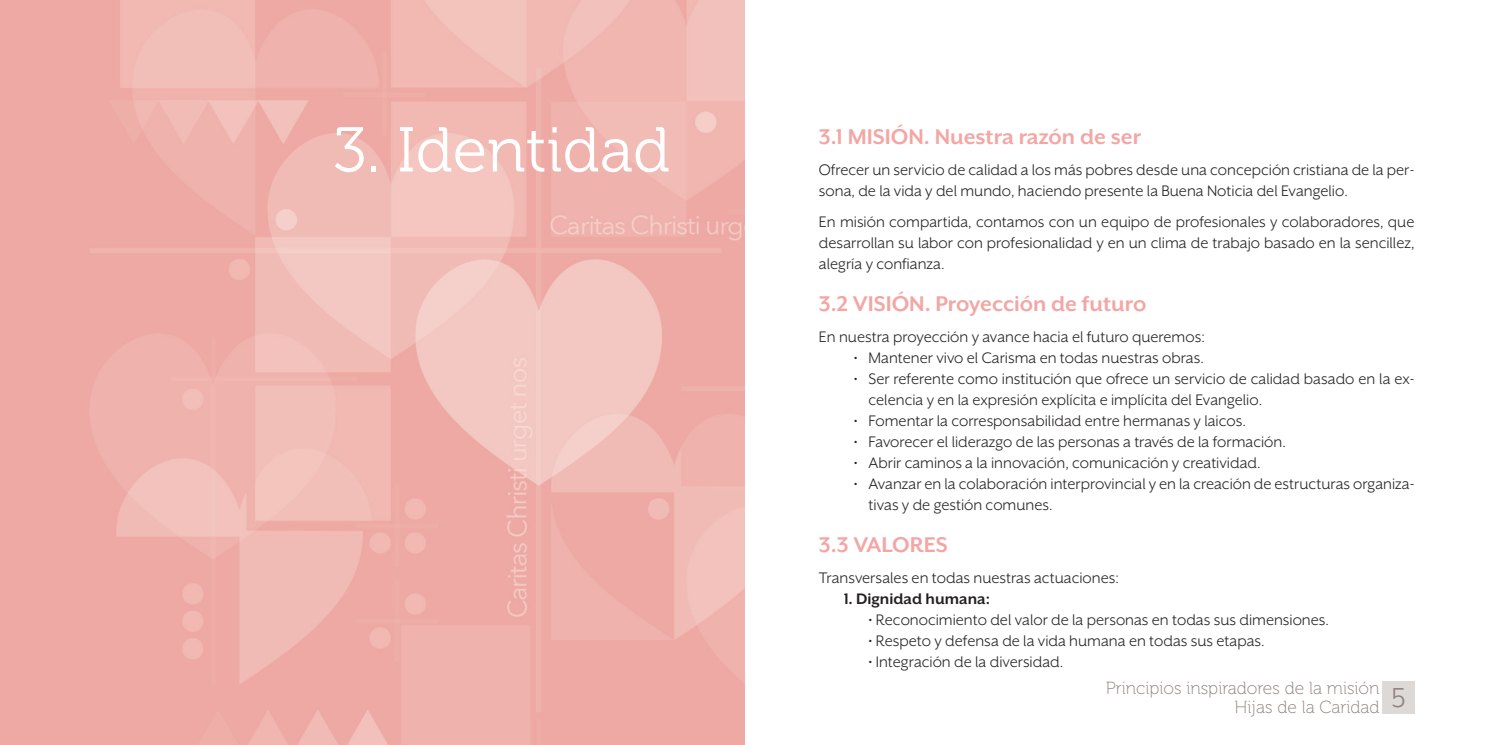
<style>
.page{position:relative;width:1489px;height:745px;background:#fff}
.page>*{position:absolute;margin:0;border:0;box-sizing:border-box;transform-origin:0 0}
.t1{font:63px "Museo 300";color:#fff}
.t2{font:31.5px "Mr Eaves XL San OT";color:#8e807c}
.t3{font:700 24.5px "Mr Eaves XL San OT";color:#f3a6a4}
.t4{font:17.5px/21px "Mr Eaves XL San OT";color:#231f20}
.t5{font:17.5px "Museo 100";color:#8e807c}
.t6{font:700 17.5px "Mr Eaves XL San OT";color:#231f20}
</style>
<div class="page">
<img style="left:0;top:0;width:744px;height:744px">
<div style="left:1382px;top:680px;width:32px;height:32px;background:#ddd9d7"></div>
<p class="t1" style="left:333px;top:116px;width:338px">3. Identidad</p>
<p class="t3" style="left:819px;top:124px;width:323px">3.1 MISIÓN. Nuestra razón de ser</p>
<p class="t4" style="left:819px;top:159px;width:597px">Ofrecer un servicio de calidad a los más pobres desde una concepción cristiana de la per&shy;sona, de la vida y del mundo, haciendo presente la Buena Noticia del Evangelio.</p>
<p class="t4" style="left:819px;top:211px;width:597px;text-align:justify">En misión compartida, contamos con un equipo de profesionales y colaboradores, que desarrollan su labor con profesionalidad y en un clima de trabajo basado en la sencillez, alegría y confianza.</p>
<p class="t3" style="left:819px;top:291px;width:329px">3.2 VISIÓN. Proyección de futuro</p>
<p class="t4" style="left:819px;top:326px;width:387px">En nuestra proyección y avance hacia el futuro queremos:</p>
<p class="t4" style="left:853px;top:347px;width:351px">• Mantener vivo el Carisma en todas nuestras obras.</p>
<p class="t4" style="left:868px;top:368px;width:547px;text-indent:-15px">• Ser referente como institución que ofrece un servicio de calidad basado en la ex&shy;celencia y en la expresión explícita e implícita del Evangelio.</p>
<p class="t4" style="left:853px;top:410px;width:393px">• Fomentar la corresponsabilidad entre hermanas y laicos.</p>
<p class="t4" style="left:853px;top:431px;width:433px">• Favorecer el liderazgo de las personas a través de la formación.</p>
<p class="t4" style="left:853px;top:452px;width:408px">• Abrir caminos a la innovación, comunicación y creatividad.</p>
<p class="t4" style="left:868px;top:473px;width:547px;text-indent:-15px">• Avanzar en la colaboración interprovincial y en la creación de estructuras organiza&shy;tivas y de gestión comunes.</p>
<p class="t3" style="left:819px;top:532px;width:130px">3.3 VALORES</p>
<p class="t4" style="left:819px;top:567px;width:301px">Transversales en todas nuestras actuaciones:</p>
<p class="t6" style="left:843px;top:589px;width:148px">1. Dignidad humana:</p>
<p class="t4" style="left:868px;top:609px;width:462px">• Reconocimiento del valor de la personas en todas sus dimensiones.</p>
<p class="t4" style="left:868px;top:630px;width:397px">• Respeto y defensa de la vida humana en todas sus etapas.</p>
<p class="t4" style="left:868px;top:651px;width:196px">• Integración de la diversidad.</p>
<p class="t5" style="left:1105px;top:677px;width:275px">Principios inspiradores de la misión</p>
<p class="t5" style="left:1234px;top:697px;width:147px">Hijas de la Caridad</p>
<p class="t2" style="left:1391px;top:681px;width:16px">5</p>
</div>
